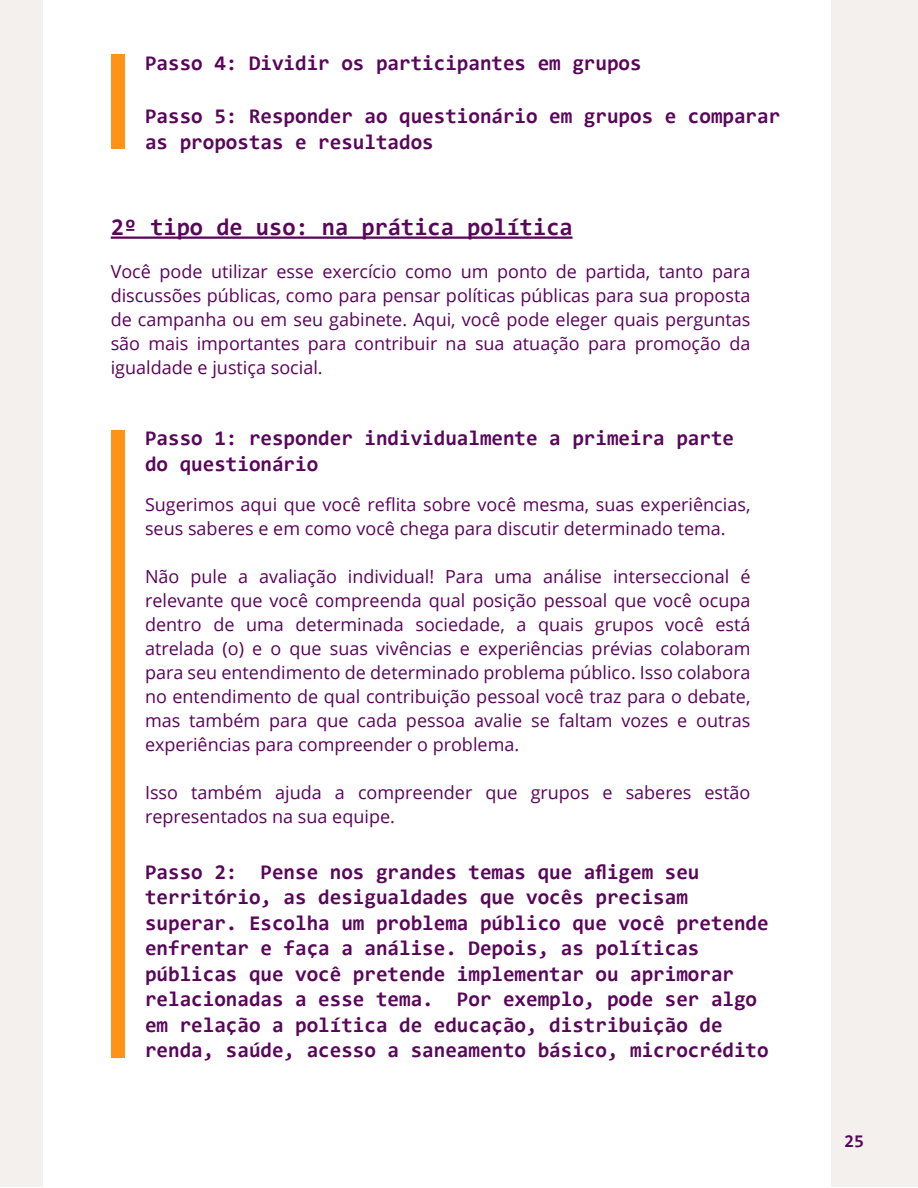
<style>
.page{position:relative;width:918px;height:1188px;background:#fff}
.page>*{position:absolute;margin:0;border:0;box-sizing:border-box;transform-origin:0 0}
.t1{font:700 24px "Consolas";color:#59065a}
.t2{font:700 21px/25.5px "Consolas";color:#59065a}
.t3{font:18px/24px "Open Sans";color:#5a035a;text-align:justify}
.t4{font:700 18px "Consolas";color:#59065a}
</style>
<div class="page">
<div style="left:0;top:0;width:918px;height:1187px;background:#f4f0ee"></div>
<div style="left:43px;top:0;width:788px;height:1188px;background:#fff"></div>
<div style="left:111px;top:54px;width:14px;height:95px;background:#ff9318"></div>
<hr style="left:111px;top:237px;width:462px;height:2px;background:#59065a">
<div style="left:111px;top:430px;width:14px;height:627px;background:#ff9318"></div>
<p class="t2" style="left:145px;top:50px;width:498px">Passo 4: Dividir os participantes em grupos</p>
<p class="t2" style="left:145px;top:103px;width:637px">Passo 5: Responder ao questionário em grupos e comparar as propostas e resultados</p>
<h1 class="t1" style="left:111px;top:212px;width:463px">2º tipo de uso: na prática política</h1>
<p class="t3" style="left:111px;top:259px;width:641px">Você pode utilizar esse exercício como um ponto de partida, tanto para discussões públicas, como para pensar políticas públicas para sua proposta de campanha ou em seu gabinete. Aqui, você pode eleger quais perguntas são mais importantes para contribuir na sua atuação para promoção da igualdade e justiça social.</p>
<p class="t2" style="left:145px;top:426px;width:591px">Passo 1: responder individualmente a primeira parte do questionário</p>
<p class="t3" style="left:145px;top:492px;width:607px">Sugerimos aqui que você reflita sobre você mesma, suas experiências, seus saberes e em como você chega para discutir determinado tema.</p>
<p class="t3" style="left:145px;top:564px;width:607px">Não pule a avaliação individual! Para uma análise interseccional é relevante que você compreenda qual posição pessoal que você ocupa dentro de uma determinada sociedade, a quais grupos você está atrelada (o) e o que suas vivências e experiências prévias colaboram para seu entendimento de determinado problema público. Isso colabora no entendimento de qual contribuição pessoal você traz para o debate, mas também para que cada pessoa avalie se faltam vozes e outras experiências para compreender o problema.</p>
<p class="t3" style="left:145px;top:780px;width:607px">Isso também ajuda a compreender que grupos e saberes estão representados na sua equipe.</p>
<p class="t2" style="left:145px;top:859px;width:625px">Passo 2: Pense nos grandes temas que afligem seu território, as desigualdades que vocês precisam superar. Escolha um problema público que você pretende enfrentar e faça a análise. Depois, as políticas públicas que você pretende implementar ou aprimorar relacionadas a esse tema. Por exemplo, pode ser algo em relação a política de educação, distribuição de renda, saúde, acesso a saneamento básico, microcrédito</p>
<p class="t4" style="left:844px;top:1130px;width:21px">25</p>
</div>
